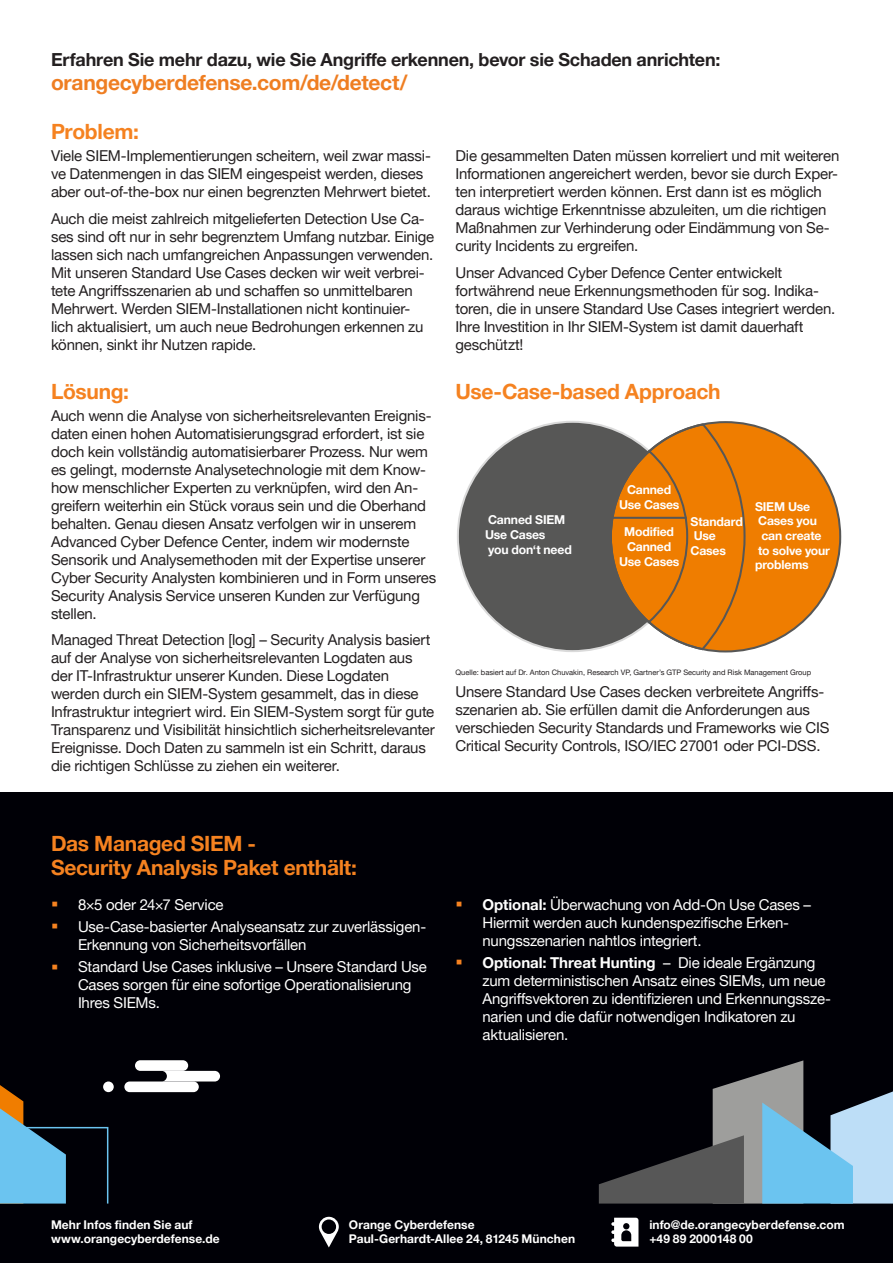
<style>
.page{position:relative;width:893px;height:1263px;background:#fff}
.page>*{position:absolute;margin:0;border:0;box-sizing:border-box;transform-origin:0 0}
.H2_orange{font:700 21px/24px "Helvetica Neue";letter-spacing:-.015em;color:#f58220}
.H2_orange-2{font:700 21px "Helvetica Neue";letter-spacing:-.015em;color:#ef7e22}
.H2_black{font:700 18px "Helvetica Neue";letter-spacing:-.01em;color:#231f20}
.Body{font:15px/18px "Helvetica Neue";letter-spacing:-.015em;color:#231f20}
.t1{font:15px/18px "Helvetica Neue";letter-spacing:-.015em;color:#fff}
.t2{font:700 12.15px/14.7px "Helvetica Neue";letter-spacing:-.015em;color:#fff;text-align:center}
.t3{font:700 12px/14.4px "Helvetica Neue";letter-spacing:.005em;color:#fff}
.H2_orange-3{font:7.5px "Helvetica Neue";color:#231f20}
.s1{font-family:"Arial Narrow";font-size:21px;color:#f58220}
.s2{font-weight:700}
</style>
<div class="page">
<div style="left:0;top:792px;width:893px;height:413px;background:#000006"></div>
<div style="left:0;top:1203px;width:893px;height:60px;background:#000006"></div>
<svg style="left:319px;top:1217px;width:20px;height:30px"></svg>
<svg style="left:611px;top:1218px;width:27px;height:28px"></svg>
<svg style="left:599px;top:1060px;width:294px;height:143px"></svg>
<svg style="left:0;top:1085px;width:109px;height:119px"></svg>
<div style="left:103px;top:1081px;width:11px;height:11px;background:#fff;border-radius:50%"></div>
<div style="left:124px;top:1081px;width:75px;height:11px;background:#fff;border-radius:5px"></div>
<svg style="left:163px;top:1071px;width:57px;height:10px"></svg>
<div style="left:135px;top:1060px;width:53px;height:11px;background:#fff;border-radius:5px"></div>
<div style="left:458px;top:422px;width:229px;height:229px;background:#575756;border-radius:50%"></div>
<div style="left:611px;top:422px;width:229px;height:229px;background:#ef7d00;border-radius:50%"></div>
<svg style="left:609px;top:422px;width:138px;height:229px"></svg>
<hr style="left:611px;top:517px;width:75px;height:2px;background:#575756">
<p class="H2_black" style="left:51px;top:49px;width:671px">Erfahren Sie mehr dazu, wie Sie Angriffe erkennen, bevor sie Schaden anrichten:</p>
<p class="H2_orange-2" style="left:51px;top:70px;width:358px">orangecyberdefense.com/de/detect/</p>
<p class="H2_orange" style="left:51px;top:119px;width:89px">Problem:</p>
<p class="Body" style="left:51px;top:147px;width:381px">Viele SIEM-Implementierungen scheitern, weil zwar massi&shy;ve Datenmengen in das SIEM eingespeist werden, dieses aber out-of-the-box nur einen begrenzten Mehrwert bietet.</p>
<p class="Body" style="left:51px;top:209px;width:385px">Auch die meist zahlreich mitgelieferten Detection Use Ca&shy;ses sind oft nur in sehr begrenztem Umfang nutzbar. Einige lassen sich nach umfangreichen Anpassungen verwenden.<br>Mit unseren Standard Use Cases decken wir weit verbrei&shy;tete Angriffsszenarien ab und schaffen so unmittelbaren Mehrwert. Werden SIEM-Installationen nicht kontinuier&shy;lich aktualisiert, um auch neue Bedrohungen erkennen zu können, sinkt ihr Nutzen rapide.</p>
<p class="H2_orange" style="left:51px;top:379px;width:80px">Lösung:</p>
<p class="Body" style="left:51px;top:406px;width:387px">Auch wenn die Analyse von sicherheitsrelevanten Ereignis&shy;daten einen hohen Automatisierungsgrad erfordert, ist sie doch kein vollständig automatisierbarer Prozess. Nur wem es gelingt, modernste Analysetechnologie mit dem Know&shy;how menschlicher Experten zu verknüpfen, wird den An&shy;greifern weiterhin ein Stück voraus sein und die Oberhand behalten. Genau diesen Ansatz verfolgen wir in unserem Advanced Cyber Defence Center, indem wir modernste Sensorik und Analysemethoden mit der Expertise unserer Cyber Security Analysten kombinieren und in Form unseres Security Analysis Service unseren Kunden zur Verfügung stellen.</p>
<p class="Body" style="left:51px;top:631px;width:385px">Managed Threat Detection [log] – Security Analysis basiert auf der Analyse von sicherheitsrelevanten Logdaten aus der IT-Infrastruktur unserer Kunden. Diese Logdaten werden durch ein SIEM-System gesammelt, das in diese Infrastruktur integriert wird. Ein SIEM-System sorgt für gute Transparenz und Visibilität hinsichtlich sicherheitsrelevanter Ereignisse. Doch Daten zu sammeln ist ein Schritt, daraus die richtigen Schlüsse zu ziehen ein weiterer.</p>
<p class="Body" style="left:455px;top:147px;width:385px">Die gesammelten Daten müssen korreliert und mit weiteren Informationen angereichert werden, bevor sie durch Exper&shy;ten interpretiert werden können. Erst dann ist es möglich daraus wichtige Erkenntnisse abzuleiten, um die richtigen Maßnahmen zur Verhinderung oder Eindämmung von Se&shy;curity Incidents zu ergreifen.</p>
<p class="Body" style="left:455px;top:263px;width:381px">Unser Advanced Cyber Defence Center entwickelt fortwährend neue Erkennungsmethoden für sog. Indika&shy;toren, die in unsere Standard Use Cases integriert werden.<br>Ihre Investition in Ihr SIEM-System ist damit dauerhaft geschützt!</p>
<p class="H2_orange" style="left:455px;top:379px;width:267px">Use-Case-based Approach</p>
<p class="t2" style="left:619px;top:483px;width:62px">Canned<br>Use Cases</p>
<p class="t2" style="left:755px;top:499px;width:57px">SIEM Use</p>
<p class="t2" style="left:758px;top:514px;width:60px">Cases you</p>
<p class="t2" style="left:761px;top:528px;width:62px">can create</p>
<p class="t2" style="left:758px;top:543px;width:73px">to solve your</p>
<p class="t2" style="left:755px;top:557px;width:55px">problems</p>
<p class="t2" style="left:485px;top:512px;width:88px;text-align:left">Canned SIEM<br>Use Cases<br>you don‘t need</p>
<p class="t2" style="left:691px;top:514px;width:54px;text-align:left">Standard<br>Use<br>Cases</p>
<p class="t2" style="left:619px;top:525px;width:62px">Modified<br>Canned<br>Use Cases</p>
<p class="H2_orange-3" style="left:455px;top:667px;width:357px">Quelle: basiert auf Dr. Anton Chuvakin, Research VP, Gartner’s GTP Security and Risk Management Group</p>
<p class="Body" style="left:455px;top:682px;width:375px">Unsere Standard Use Cases decken verbreitete Angriffs&shy;szenarien ab. Sie erfüllen damit die Anforderungen aus verschieden Security Standards und Frameworks wie CIS Critical Security Controls, ISO/IEC 27001 oder PCI-DSS.</p>
<p class="H2_orange" style="left:51px;top:832px;width:307px">Das Managed SIEM -<br>Security Analysis Paket enthält:</p>
<p class="t1" style="left:51px;top:895px;width:174px"><span class="s1">▪</span> 8×5 oder 24×7 Service</p>
<p class="t1" style="left:78px;top:917px;width:350px;text-indent:-27px"><span class="s1">▪</span> Use-Case-basierter Analyseansatz zur zuverlässigen-<br>Erkennung von Sicherheitsvorfällen</p>
<p class="t1" style="left:78px;top:958px;width:350px;text-indent:-27px"><span class="s1">▪</span> Standard Use Cases inklusive – Unsere Standard Use<br>Cases sorgen für eine sofortige Operationalisierung<br>Ihres SIEMs.</p>
<p class="t1" style="left:482px;top:895px;width:330px;text-indent:-27px"><span class="s1">▪</span> <span class="s2">Optional:</span> Überwachung von Add-On Use Cases –<br>Hiermit werden auch kundenspezifische Erken&shy;nungsszenarien nahtlos integriert.</p>
<p class="t1" style="left:482px;top:953px;width:350px;text-indent:-27px"><span class="s1">▪</span> <span class="s2">Optional: Threat Hunting</span> – Die ideale Ergänzung zum deterministischen Ansatz eines SIEMs, um neue Angriffsvektoren zu identifizieren und Erkennungssze&shy;narien und die dafür notwendigen Indikatoren zu aktualisieren.</p>
<p class="t3" style="left:51px;top:1217px;width:170px">Mehr Infos finden Sie auf www.orangecyberdefense.de</p>
<p class="t3" style="left:349px;top:1217px;width:228px">Orange Cyberdefense<br>Paul-Gerhardt-Allee 24, 81245 München</p>
<p class="t3" style="left:649px;top:1217px;width:197px">info@de.orangecyberdefense.com +49 89 2000148 00</p>
</div>
